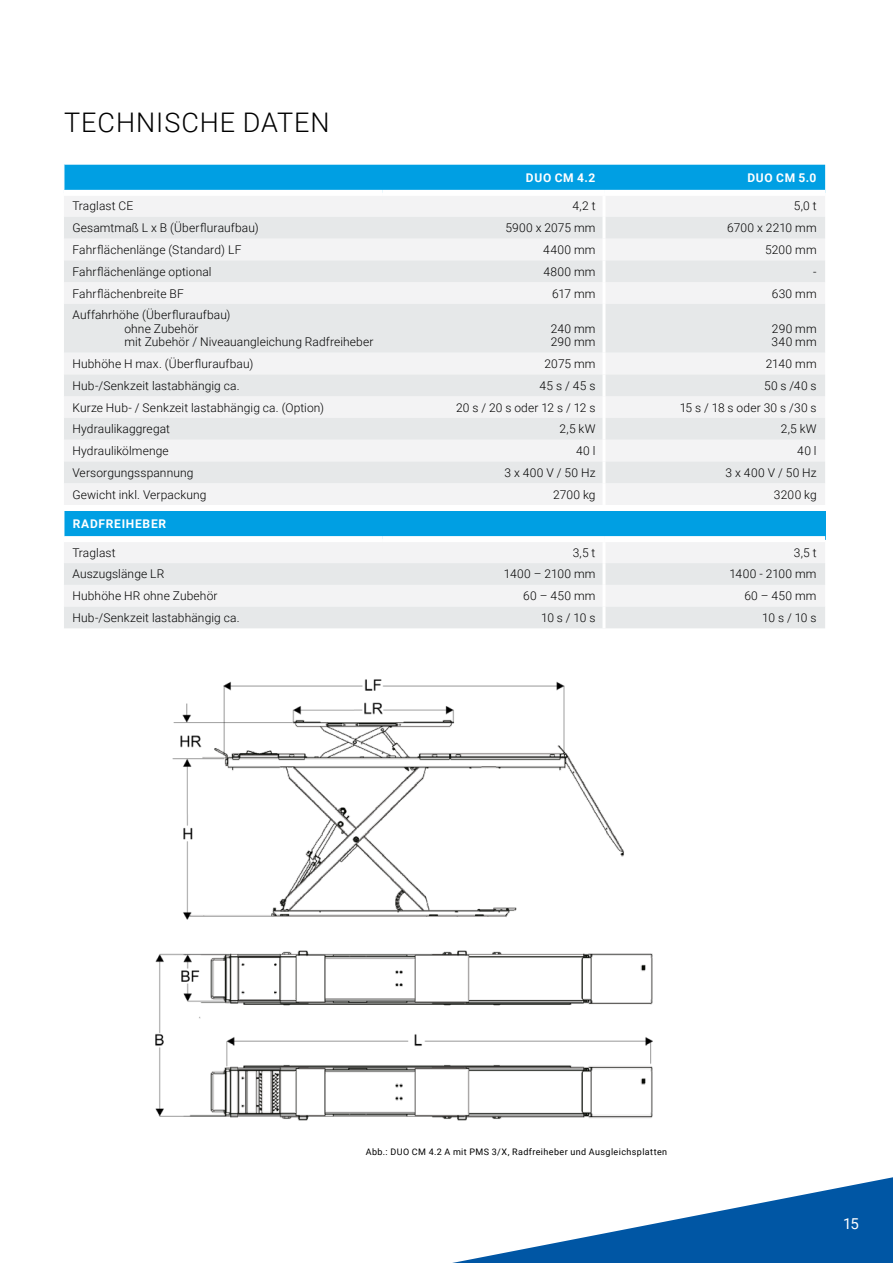
<style>
.page{position:relative;width:893px;height:1263px;background:#fff}
.page>*{position:absolute;margin:0;border:0;box-sizing:border-box;transform-origin:0 0}
.t1{font:300 27px "Roboto";letter-spacing:.035em;color:#000}
.t2{font:15px "Roboto";color:#fff}
.t3{font:300 12px/13.5px "Roboto";letter-spacing:.01em;color:#000}
.t4{font:700 12px "Roboto";letter-spacing:.06em;color:#fff}
.t5{font:9px "Roboto";letter-spacing:.045em;color:#000}
</style>
<div class="page">
<svg style="left:452px;top:1177px;width:441px;height:86px"></svg>
<img style="left:155px;top:679px;width:498px;height:442px">
<div style="left:64px;top:196px;width:761px;height:309px;background:#f3f3f4"></div>
<svg style="left:64px;top:217px;width:761px;height:266px;fill:#e6e8e9"></svg>
<div style="left:64px;top:165px;width:761px;height:25px;background:#009fe3"></div>
<hr style="left:602px;top:483px;width:3px;height:22px;background:#fff">
<hr style="left:602px;top:461px;width:3px;height:22px;background:#fff">
<hr style="left:602px;top:440px;width:3px;height:21px;background:#fff">
<hr style="left:602px;top:418px;width:3px;height:22px;background:#fff">
<hr style="left:602px;top:396px;width:3px;height:22px;background:#fff">
<hr style="left:602px;top:374px;width:3px;height:22px;background:#fff">
<hr style="left:602px;top:353px;width:3px;height:21px;background:#fff">
<hr style="left:602px;top:304px;width:3px;height:49px;background:#fff">
<hr style="left:602px;top:282px;width:3px;height:22px;background:#fff">
<hr style="left:602px;top:260px;width:3px;height:22px;background:#fff">
<hr style="left:602px;top:239px;width:3px;height:21px;background:#fff">
<hr style="left:602px;top:217px;width:3px;height:22px;background:#fff">
<hr style="left:602px;top:196px;width:3px;height:21px;background:#fff">
<div style="left:64px;top:511px;width:761px;height:28px;background:#009fe3"></div>
<div style="left:64px;top:542px;width:761px;height:21px;background:#f3f3f4"></div>
<svg style="left:64px;top:563px;width:761px;height:65px;fill:#e6e8e9"></svg>
<hr style="left:602px;top:607px;width:3px;height:21px;background:#fff">
<hr style="left:602px;top:585px;width:3px;height:22px;background:#fff">
<hr style="left:602px;top:563px;width:3px;height:22px;background:#fff">
<hr style="left:602px;top:542px;width:3px;height:21px;background:#fff">
<svg style="left:64px;top:511px;width:1px;height:25px"></svg>
<div style="left:64px;top:536px;width:319px;height:6px;background:#fff"></div>
<div style="left:383px;top:536px;width:221px;height:6px;background:#fff"></div>
<div style="left:604px;top:536px;width:221px;height:6px;background:#fff"></div>
<h1 class="t1" style="left:64px;top:103px;width:267px">TECHNISCHE DATEN</h1>
<p class="t4" style="left:526px;top:170px;width:71px">DUO CM 4.2</p>
<p class="t4" style="left:747px;top:170px;width:71px">DUO CM 5.0</p>
<p class="t3" style="left:72px;top:199px;width:62px">Traglast CE</p>
<p class="t3" style="left:572px;top:199px;width:24px">4,2 t</p>
<p class="t3" style="left:794px;top:199px;width:24px">5,0 t</p>
<p class="t3" style="left:72px;top:221px;width:188px">Gesamtmaß L x B (Überfluraufbau)</p>
<p class="t3" style="left:505px;top:221px;width:92px">5900 x 2075 mm</p>
<p class="t3" style="left:727px;top:221px;width:91px">6700 x 2210 mm</p>
<p class="t3" style="left:72px;top:243px;width:170px">Fahrflächenlänge (Standard) LF</p>
<p class="t3" style="left:543px;top:243px;width:54px">4400 mm</p>
<p class="t3" style="left:765px;top:243px;width:53px">5200 mm</p>
<p class="t3" style="left:72px;top:264px;width:141px">Fahrflächenlänge optional</p>
<p class="t3" style="left:543px;top:264px;width:54px">4800 mm</p>
<p class="t3" style="left:813px;top:264px;width:5px">-</p>
<p class="t3" style="left:72px;top:286px;width:113px">Fahrflächenbreite BF</p>
<p class="t3" style="left:552px;top:286px;width:45px">617 mm</p>
<p class="t3" style="left:772px;top:286px;width:46px">630 mm</p>
<p class="t3" style="left:124px;top:308px;width:251px;text-indent:-52px">Auffahrhöhe (Überfluraufbau)<br>ohne Zubehör<br>mit Zubehör / Niveauangleichung Radfreiheber</p>
<p class="t3" style="left:551px;top:321px;width:46px">240 mm<br>290 mm</p>
<p class="t3" style="left:771px;top:321px;width:47px">290 mm<br>340 mm</p>
<p class="t3" style="left:72px;top:357px;width:182px">Hubhöhe H max. (Überfluraufbau)</p>
<p class="t3" style="left:544px;top:357px;width:53px">2075 mm</p>
<p class="t3" style="left:766px;top:357px;width:52px">2140 mm</p>
<p class="t3" style="left:72px;top:378px;width:169px">Hub-/Senkzeit lastabhängig ca.</p>
<p class="t3" style="left:540px;top:378px;width:57px">45 s / 45 s</p>
<p class="t3" style="left:764px;top:378px;width:54px">50 s /40 s</p>
<p class="t3" style="left:72px;top:400px;width:253px">Kurze Hub- / Senkzeit lastabhängig ca. (Option)</p>
<p class="t3" style="left:456px;top:400px;width:141px">20 s / 20 s oder 12 s / 12 s</p>
<p class="t3" style="left:680px;top:400px;width:138px">15 s / 18 s oder 30 s /30 s</p>
<p class="t3" style="left:72px;top:422px;width:99px">Hydraulikaggregat</p>
<p class="t3" style="left:560px;top:422px;width:37px">2,5 kW</p>
<p class="t3" style="left:781px;top:422px;width:37px">2,5 kW</p>
<p class="t3" style="left:72px;top:444px;width:98px">Hydraulikölmenge</p>
<p class="t3" style="left:576px;top:444px;width:21px">40 l</p>
<p class="t3" style="left:797px;top:444px;width:21px">40 l</p>
<p class="t3" style="left:72px;top:465px;width:123px">Versorgungsspannung</p>
<p class="t3" style="left:504px;top:465px;width:93px">3 x 400 V / 50 Hz</p>
<p class="t3" style="left:726px;top:465px;width:93px">3 x 400 V / 50 Hz</p>
<p class="t3" style="left:72px;top:487px;width:136px">Gewicht inkl. Verpackung</p>
<p class="t3" style="left:553px;top:487px;width:44px">2700 kg</p>
<p class="t3" style="left:774px;top:487px;width:44px">3200 kg</p>
<p class="t4" style="left:73px;top:516px;width:95px">RADFREIHEBER</p>
<p class="t3" style="left:72px;top:545px;width:45px">Traglast</p>
<p class="t3" style="left:573px;top:545px;width:24px">3,5 t</p>
<p class="t3" style="left:794px;top:545px;width:24px">3,5 t</p>
<p class="t3" style="left:72px;top:567px;width:94px">Auszugslänge LR</p>
<p class="t3" style="left:504px;top:567px;width:93px">1400 – 2100 mm</p>
<p class="t3" style="left:729px;top:567px;width:89px">1400 - 2100 mm</p>
<p class="t3" style="left:72px;top:589px;width:147px">Hubhöhe HR ohne Zubehör</p>
<p class="t3" style="left:523px;top:589px;width:74px">60 – 450 mm</p>
<p class="t3" style="left:744px;top:589px;width:74px">60 – 450 mm</p>
<p class="t3" style="left:72px;top:610px;width:169px">Hub-/Senkzeit lastabhängig ca.</p>
<p class="t3" style="left:541px;top:610px;width:56px">10 s / 10 s</p>
<p class="t3" style="left:762px;top:610px;width:56px">10 s / 10 s</p>
<p class="t5" style="left:366px;top:1145px;width:303px">Abb.: DUO CM 4.2 A mit PMS 3/X, Radfreiheber und Ausgleichsplatten</p>
<p class="t2" style="left:843px;top:1213px;width:17px">15</p>
</div>
